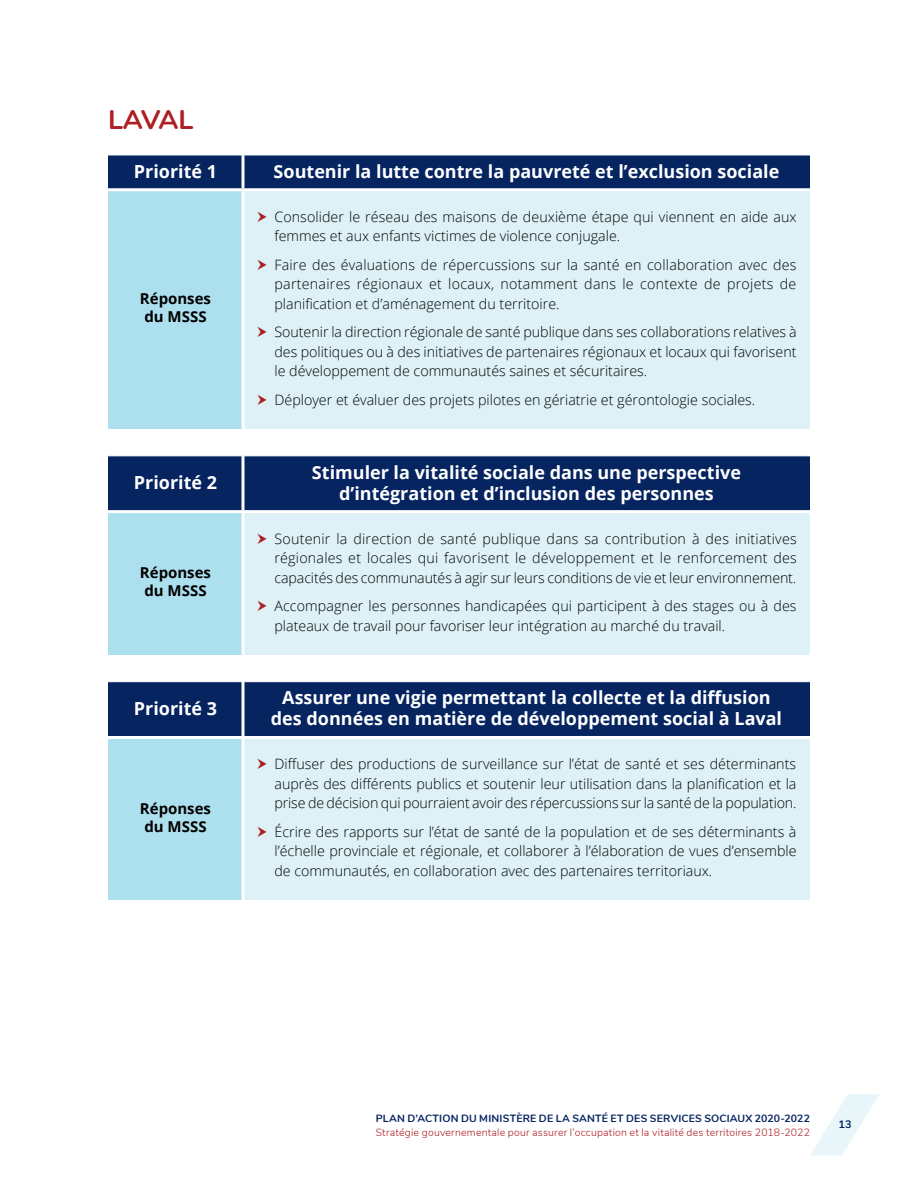
<style>
.page{position:relative;width:918px;height:1188px;background:#fff}
.page>*{position:absolute;margin:0;border:0;box-sizing:border-box;transform-origin:0 0}
.t1{font:700 27px "Nunito";letter-spacing:-.035em;color:#ac1f23}
.TH{font:700 18px/21px "Open Sans";color:#fff;text-align:center}
.TD_-_colonne_gauche{font:700 15px/18px "Open Sans";color:#000;text-align:center}
.t2{font:300 14.25px/19.5px "Open Sans";color:#000;text-align:justify}
.t3{font:700 10.8px "Nunito";color:#052460}
.t4{font:300 10.5px "Nunito";letter-spacing:.02em;color:#ac1f23}
.t5{font:700 10.5px "Nunito";letter-spacing:.015em;color:#052460}
</style>
<div class="page">
<svg style="left:810px;top:1094px;width:69px;height:62px"></svg>
<div style="left:108px;top:156px;width:702px;height:32px;background:#052460"></div>
<div style="left:108px;top:190px;width:135px;height:239px;background:#ade0ee"></div>
<div style="left:243px;top:190px;width:567px;height:239px;background:#ddf1f7"></div>
<hr style="left:242px;top:155px;width:2px;height:33px;background:#fff">
<hr style="left:108px;top:188px;width:135px;height:3px;background:#fff">
<hr style="left:243px;top:188px;width:567px;height:3px;background:#fff">
<hr style="left:242px;top:191px;width:2px;height:238px;background:#fff">
<div style="left:108px;top:457px;width:702px;height:53px;background:#052460"></div>
<div style="left:108px;top:512px;width:135px;height:143px;background:#ade0ee"></div>
<div style="left:243px;top:512px;width:567px;height:143px;background:#ddf1f7"></div>
<hr style="left:242px;top:456px;width:2px;height:54px;background:#fff">
<hr style="left:108px;top:510px;width:135px;height:3px;background:#fff">
<hr style="left:243px;top:510px;width:567px;height:3px;background:#fff">
<hr style="left:242px;top:513px;width:2px;height:142px;background:#fff">
<div style="left:108px;top:682px;width:702px;height:54px;background:#052460"></div>
<div style="left:108px;top:737px;width:135px;height:163px;background:#ade0ee"></div>
<div style="left:243px;top:737px;width:567px;height:163px;background:#ddf1f7"></div>
<hr style="left:242px;top:682px;width:2px;height:54px;background:#fff">
<hr style="left:108px;top:736px;width:135px;height:3px;background:#fff">
<hr style="left:243px;top:736px;width:567px;height:3px;background:#fff">
<hr style="left:242px;top:739px;width:2px;height:161px;background:#fff">
<h3 class="t1" style="left:108px;top:100px;width:87px">LAVAL</h3>
<p class="TH" style="left:134px;top:160px;width:85px">Priorité 1</p>
<p class="TH" style="left:274px;top:160px;width:507px">Soutenir la lutte contre la pauvreté et l’exclusion sociale</p>
<p class="TD_-_colonne_gauche" style="left:140px;top:290px;width:73px">Réponses du MSSS</p>
<p class="t2" style="left:274px;top:206px;width:524px">Consolider le réseau des maisons de deuxième étape qui viennent en aide aux femmes et aux enfants victimes de violence conjugale.</p>
<p class="t2" style="left:274px;top:254px;width:524px">Faire des évaluations de répercussions sur la santé en collaboration avec des partenaires régionaux et locaux, notamment dans le contexte de projets de planification et d’aménagement du territoire.</p>
<p class="t2" style="left:274px;top:322px;width:524px">Soutenir la direction régionale de santé publique dans ses collaborations relatives à des politiques ou à des initiatives de partenaires régionaux et locaux qui favorisent le développement de communautés saines et sécuritaires.</p>
<p class="t2" style="left:274px;top:389px;width:482px">Déployer et évaluer des projets pilotes en gériatrie et gérontologie sociales.</p>
<p class="TH" style="left:134px;top:472px;width:85px">Priorité 2</p>
<p class="TH" style="left:312px;top:461px;width:431px">Stimuler la vitalité sociale dans une perspective d’intégration et d’inclusion des personnes</p>
<p class="TD_-_colonne_gauche" style="left:140px;top:563px;width:73px">Réponses du MSSS</p>
<p class="t2" style="left:274px;top:528px;width:524px">Soutenir la direction de santé publique dans sa contribution à des initiatives régionales et locales qui favorisent le développement et le renforcement des capacités des communautés à agir sur leurs conditions de vie et leur environnement.</p>
<p class="t2" style="left:274px;top:596px;width:524px">Accompagner les personnes handicapées qui participent à des stages ou à des plateaux de travail pour favoriser leur intégration au marché du travail.</p>
<p class="TH" style="left:134px;top:697px;width:85px">Priorité 3</p>
<p class="TH" style="left:271px;top:687px;width:513px">Assurer une vigie permettant la collecte et la diffusion des données en matière de développement social à Laval</p>
<p class="TD_-_colonne_gauche" style="left:140px;top:799px;width:73px">Réponses du MSSS</p>
<p class="t2" style="left:274px;top:754px;width:524px">Diffuser des productions de surveillance sur l’état de santé et ses déterminants auprès des différents publics et soutenir leur utilisation dans la planification et la prise de décision qui pourraient avoir des répercussions sur la santé de la population.</p>
<p class="t2" style="left:274px;top:822px;width:524px">Écrire des rapports sur l’état de santé de la population et de ses déterminants à l’échelle provinciale et régionale, et collaborer à l’élaboration de vues d’ensemble de communautés, en collaboration avec des partenaires territoriaux.</p>
<p class="t5" style="left:376px;top:1111px;width:436px">PLAN D’ACTION DU MINISTÈRE DE LA SANTÉ ET DES SERVICES SOCIAUX 2020-2022</p>
<p class="t4" style="left:376px;top:1124px;width:436px">Stratégie gouvernementale pour assurer l’occupation et la vitalité des territoires 2018-2022</p>
<p class="t3" style="left:838px;top:1117px;width:15px">13</p>
</div>
